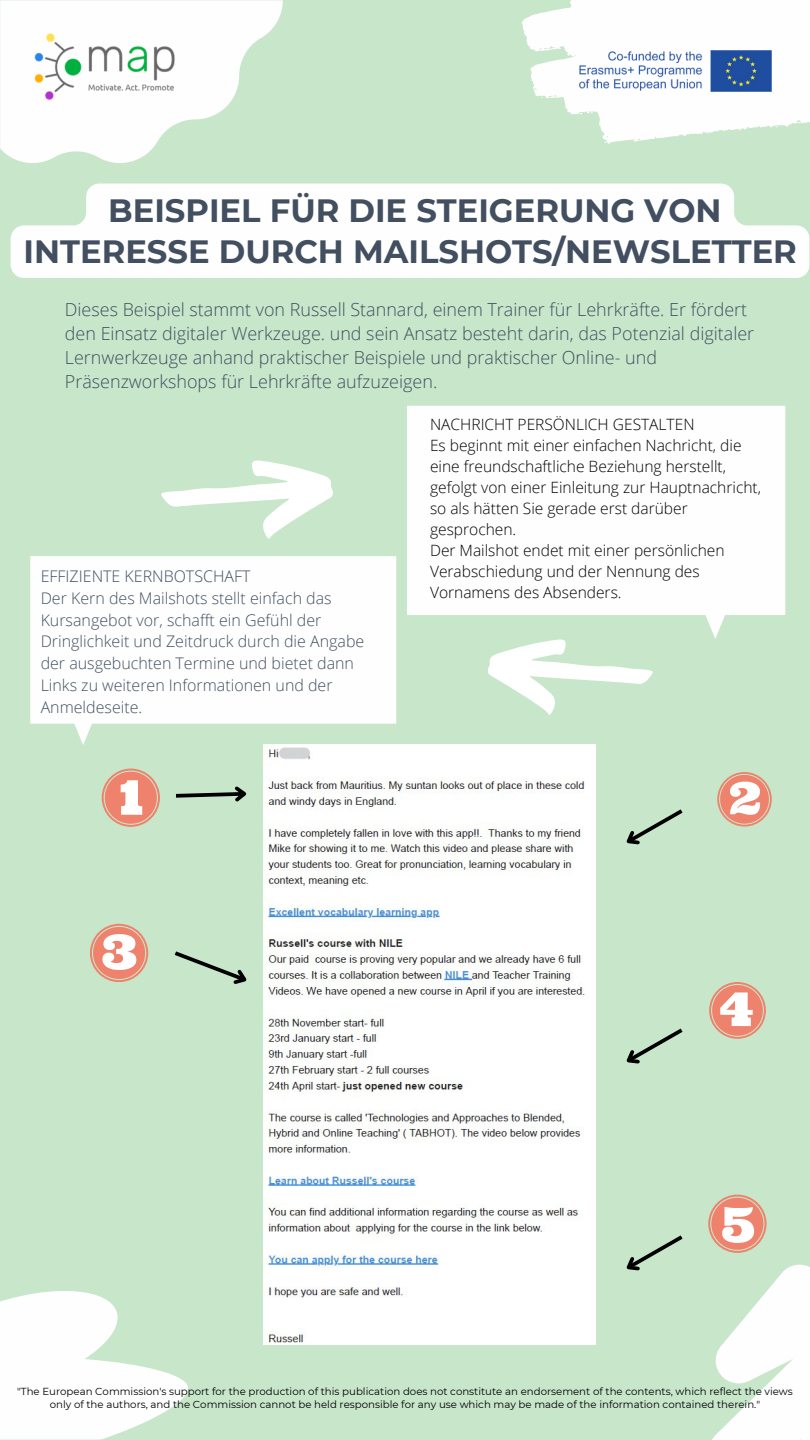
<style>
.page{position:relative;width:810px;height:1440px;background:#c8e6ca}
.page>*{position:absolute;margin:0;border:0;box-sizing:border-box;transform-origin:0 0}
.t1{font:700 32.2px/41.2px "Montserrat";color:#414f60;text-align:center}
.t2{font:300 18px/24px "Open Sans";color:#414f60}
.t3{font:300 16px/21.8px "Open Sans";color:#414f60}
.t4{font:300 15.6px/21px "Open Sans";color:#000}
.t5{font:10.2px/12.8px "Montserrat";color:#000;text-align:center}
</style>
<div class="page">
<svg style="left:0;top:0;width:283px;height:163px;fill:#fefefe"></svg>
<svg style="left:0;top:1291px;width:188px;height:149px;fill:#fefefe"></svg>
<svg style="left:712px;top:1264px;width:98px;height:176px;fill:#fffefe"></svg>
<img style="left:35px;top:31px;width:141px;height:70px">
<svg style="left:522px;top:0;width:288px;height:144px;fill:#fefefe"></svg>
<img style="left:580px;top:51px;width:191px;height:41px">
<svg style="left:90px;top:924px;width:58px;height:58px"></svg>
<svg style="left:102px;top:769px;width:58px;height:58px"></svg>
<svg style="left:30px;top:556px;width:366px;height:189px;background:#f8fbf8"></svg>
<svg style="left:161px;top:460px;width:172px;height:79px"></svg>
<svg style="left:174px;top:951px;width:73px;height:33px"></svg>
<svg style="left:176px;top:786px;width:71px;height:16px"></svg>
<svg style="left:626px;top:1028px;width:57px;height:36px"></svg>
<svg style="left:626px;top:1235px;width:57px;height:36px"></svg>
<svg style="left:626px;top:809px;width:57px;height:36px"></svg>
<svg style="left:488px;top:639px;width:165px;height:76px"></svg>
<svg style="left:407px;top:406px;width:378px;height:233px;background:#f9fbf8"></svg>
<svg style="left:709px;top:982px;width:57px;height:57px"></svg>
<svg style="left:708px;top:1195px;width:59px;height:58px"></svg>
<svg style="left:717px;top:772px;width:55px;height:55px"></svg>
<img style="left:264px;top:744px;width:332px;height:600px">
<svg style="left:11px;top:184px;width:799px;height:94px;background:#fafbf9"></svg>
<h1 class="t1" style="left:24px;top:189px;width:775px">BEISPIEL FÜR DIE STEIGERUNG VON<br>INTERESSE DURCH MAILSHOTS/NEWSLETTER</h1>
<p class="t2" style="left:65px;top:297px;width:691px">Dieses Beispiel stammt von Russell Stannard, einem Trainer für Lehrkräfte. Er fördert den Einsatz digitaler Werkzeuge. und sein Ansatz besteht darin, das Potenzial digitaler Lernwerkzeuge anhand praktischer Beispiele und praktischer Online- und Präsenzworkshops für Lehrkräfte aufzuzeigen.</p>
<p class="t3" style="left:41px;top:565px;width:325px">EFFIZIENTE KERNBOTSCHAFT<br>Der Kern des Mailshots stellt einfach das Kursangebot vor, schafft ein Gefühl der Dringlichkeit und Zeitdruck durch die Angabe der ausgebuchten Termine und bietet dann Links zu weiteren Informationen und der Anmeldeseite.</p>
<p class="t4" style="left:430px;top:413px;width:333px">NACHRICHT PERSÖNLICH GESTALTEN<br>Es beginnt mit einer einfachen Nachricht, die eine freundschaftliche Beziehung herstellt, gefolgt von einer Einleitung zur Hauptnachricht, so als hätten Sie gerade erst darüber gesprochen.<br>Der Mailshot endet mit einer persönlichen Verabschiedung und der Nennung des Vornamens des Absenders.</p>
<p class="t5" style="left:17px;top:1385px;width:777px">"The European Commission's support for the production of this publication does not constitute an endorsement of the contents, which reflect the views only of the authors, and the Commission cannot be held responsible for any use which may be made of the information contained therein."</p>
</div>
